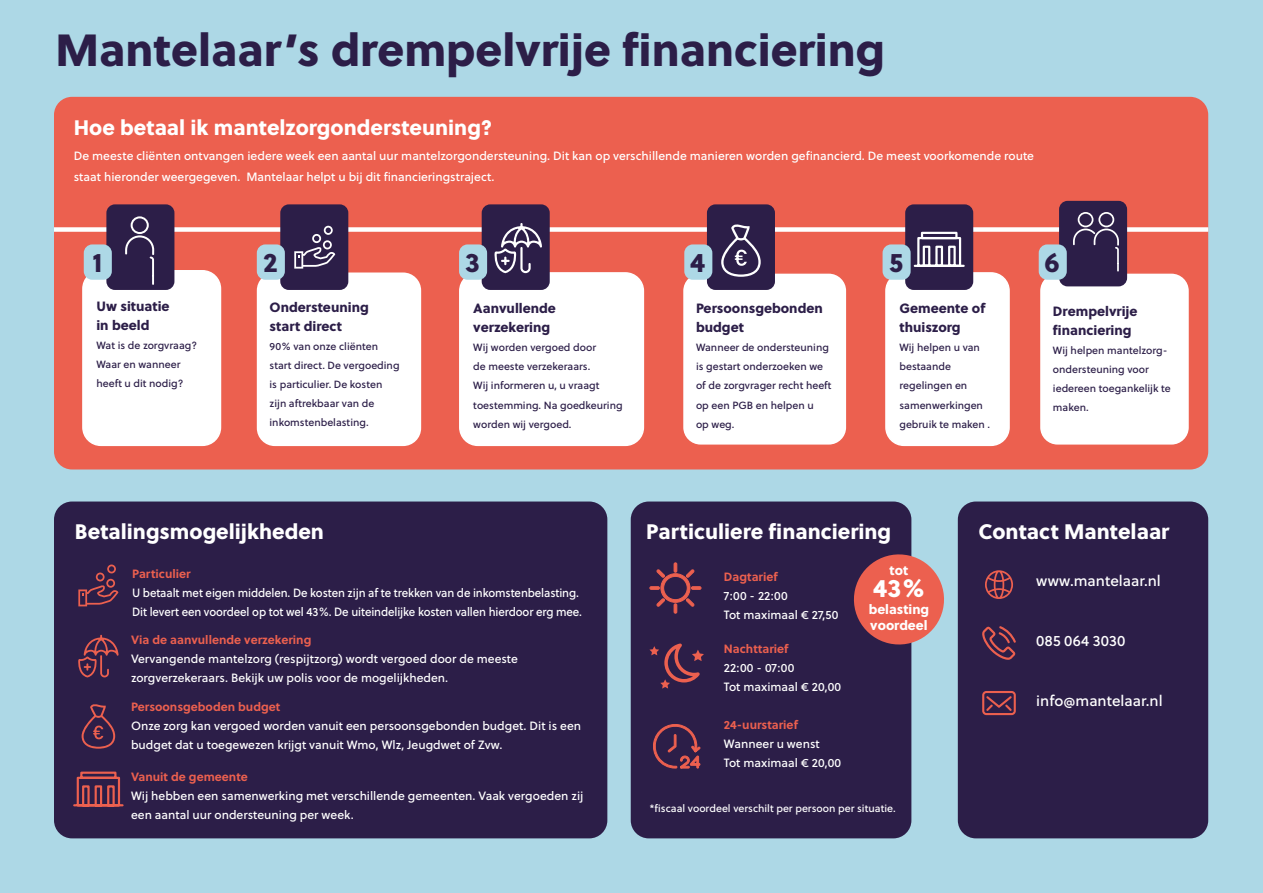
<style>
.page{position:relative;width:1263px;height:893px;background:#add8e6}
.page>*{position:absolute;margin:0;border:0;box-sizing:border-box;transform-origin:0 0}
.t1{font:45px "Soleil Xb";color:#2c1e48}
.t2{font:27px "Soleil Xb";color:#2c1e48}
.t3{font:25.35px "Soleil Xb";color:#fff}
.t4{font:21px "Soleil Xb";color:#fff}
.t5{font:15px "Soleil";color:#fff}
.t6{font:13.5px/19px "Soleil Xb";color:#2c1e48}
.t7{font:13.2px/16.5px "Soleil Xb";color:#fff}
.t8{font:12px/19px "Soleil";color:#fff}
.t9{font:12px/19px "Soleil";color:#fff;scale:.95 1}
.t10{font:700 12px "Soleil";color:#ec604f}
.t11{font:10.5px/19px "Soleil";color:#2c1e48}
.t12{font:10.5px "Soleil";color:#fff}
</style>
<div class="page">
<div style="left:958px;top:501px;width:250px;height:337px;background:#2c1e48;border-radius:18px"></div>
<div style="left:631px;top:501px;width:280px;height:337px;background:#2c1e48;border-radius:18px"></div>
<div style="left:54px;top:501px;width:553px;height:337px;background:#2c1e48;border-radius:18px"></div>
<svg style="left:649px;top:643px;width:55px;height:46px"></svg>
<div style="left:649px;top:586px;width:11px;height:4px;border:1px solid #ec604f"></div>
<svg style="left:650px;top:562px;width:51px;height:52px"></svg>
<svg style="left:653px;top:724px;width:48px;height:45px"></svg>
<svg style="left:78px;top:635px;width:41px;height:42px"></svg>
<svg style="left:82px;top:704px;width:33px;height:45px"></svg>
<svg style="left:73px;top:771px;width:51px;height:36px"></svg>
<svg style="left:78px;top:564px;width:40px;height:42px"></svg>
<div style="left:54px;top:97px;width:1154px;height:372px;background:#ec604f;border-radius:18px"></div>
<div style="left:54px;top:227px;width:1154px;height:5px;background:#fff"></div>
<svg style="left:985px;top:570px;width:28px;height:29px"></svg>
<svg style="left:982px;top:626px;width:34px;height:34px"></svg>
<svg style="left:982px;top:691px;width:34px;height:24px"></svg>
<div style="left:83px;top:271px;width:137px;height:174px;background:#fff;border-radius:18px"></div>
<div style="left:82px;top:270px;width:139px;height:176px;border:2px solid #fff;border-radius:18px"></div>
<div style="left:106px;top:204px;width:68px;height:86px;background:#2c1e48;border-radius:9px"></div>
<div style="left:84px;top:244px;width:28px;height:36px;background:#add8e6;border-radius:9px"></div>
<div style="left:460px;top:273px;width:183px;height:172px;background:#fff;border-radius:18px"></div>
<div style="left:459px;top:272px;width:185px;height:174px;border:2px solid #fff;border-radius:18px"></div>
<div style="left:482px;top:204px;width:68px;height:86px;background:#2c1e48;border-radius:9px"></div>
<div style="left:459px;top:244px;width:28px;height:36px;background:#add8e6;border-radius:9px"></div>
<svg style="left:494px;top:223px;width:48px;height:50px"></svg>
<div style="left:682px;top:273px;width:165px;height:172px;background:#fff;border-radius:18px"></div>
<div style="left:682px;top:272px;width:166px;height:174px;border:2px solid #ec604f;border-radius:18px"></div>
<div style="left:707px;top:204px;width:68px;height:86px;background:#2c1e48;border-radius:9px"></div>
<div style="left:684px;top:244px;width:28px;height:36px;background:#add8e6;border-radius:9px"></div>
<svg style="left:721px;top:224px;width:40px;height:53px"></svg>
<div style="left:886px;top:273px;width:123px;height:172px;background:#fff;border-radius:18px"></div>
<div style="left:885px;top:272px;width:125px;height:174px;border:2px solid #fff;border-radius:18px"></div>
<div style="left:905px;top:204px;width:68px;height:86px;background:#2c1e48;border-radius:9px"></div>
<div style="left:882px;top:244px;width:29px;height:36px;background:#add8e6;border-radius:9px"></div>
<svg style="left:913px;top:231px;width:52px;height:36px"></svg>
<div style="left:257px;top:272px;width:164px;height:174px;background:#fff;border-radius:18px"></div>
<div style="left:280px;top:204px;width:68px;height:86px;background:#2c1e48;border-radius:9px"></div>
<div style="left:257px;top:244px;width:28px;height:36px;background:#add8e6;border-radius:9px"></div>
<svg style="left:294px;top:226px;width:41px;height:43px"></svg>
<div style="left:1039px;top:273px;width:150px;height:172px;background:#fff;border-radius:18px"></div>
<div style="left:1039px;top:272px;width:151px;height:174px;border:2px solid #ec604f;border-radius:18px"></div>
<div style="left:1059px;top:201px;width:68px;height:85px;background:#2c1e48;border-radius:9px"></div>
<div style="left:1039px;top:244px;width:28px;height:36px;background:#add8e6;border-radius:9px"></div>
<svg style="left:853px;top:550px;width:95px;height:99px"></svg>
<svg style="left:1073px;top:212px;width:46px;height:60px"></svg>
<svg style="left:125px;top:216px;width:29px;height:69px"></svg>
<h1 class="t1" style="left:56px;top:14px;width:831px">Mantelaar’s drempelvrije financiering</h1>
<h3 class="t4" style="left:74px;top:111px;width:420px">Hoe betaal ik mantelzorgondersteuning?</h3>
<p class="t8" style="left:74px;top:145px;width:962px;line-height:21px">De meeste cliënten ontvangen iedere week een aantal uur mantelzorgondersteuning. Dit kan op verschillende manieren worden gefinancierd. De meest voorkomende route staat hieronder weergegeven. Mantelaar helpt u bij dit financieringstraject.</p>
<h2 class="t2" style="left:92px;top:241px;width:11px">1</h2>
<p class="t6" style="left:96px;top:296px;width:75px">Uw situatie in beeld</p>
<p class="t11" style="left:96px;top:336px;width:102px">Wat is de zorgvraag?<br>Waar en wanneer heeft u dit nodig?</p>
<h2 class="t2" style="left:263px;top:241px;width:16px">2</h2>
<p class="t6" style="left:270px;top:297px;width:101px">Ondersteuning start direct</p>
<p class="t11" style="left:270px;top:337px;width:131px">90% van onze cliënten start direct. De vergoeding is particulier. De kosten zijn aftrekbaar van de inkomstenbelasting.</p>
<h2 class="t2" style="left:465px;top:241px;width:16px">3</h2>
<p class="t6" style="left:473px;top:298px;width:84px">Aanvullende verzekering</p>
<p class="t11" style="left:473px;top:338px;width:151px">Wij worden vergoed door<br>de meeste verzekeraars.<br>Wij informeren u, u vraagt toestemming. Na goedkeuring worden wij vergoed.</p>
<h2 class="t2" style="left:690px;top:241px;width:17px">4</h2>
<p class="t6" style="left:696px;top:298px;width:128px">Persoonsgebonden budget</p>
<p class="t11" style="left:696px;top:338px;width:137px">Wanneer de ondersteuning is gestart onderzoeken we of de zorgvrager recht heeft op een PGB en helpen u<br>op weg.</p>
<h2 class="t2" style="left:889px;top:241px;width:16px">5</h2>
<p class="t6" style="left:899px;top:298px;width:87px">Gemeente of thuiszorg</p>
<p class="t11" style="left:899px;top:338px;width:92px">Wij helpen u van bestaande regelingen en samenwerkingen gebruik te maken .</p>
<h2 class="t2" style="left:1044px;top:241px;width:17px">6</h2>
<p class="t6" style="left:1053px;top:300px;width:86px">Drempelvrije financiering</p>
<p class="t11" style="left:1053px;top:340px;width:119px">Wij helpen mantelzorg&shy;ondersteuning voor iedereen toegankelijk te maken.</p>
<h3 class="t4" style="left:75px;top:515px;width:251px">Betalingsmogelijkheden</h3>
<h3 class="t4" style="left:646px;top:515px;width:246px">Particuliere financiering</h3>
<h3 class="t4" style="left:978px;top:515px;width:192px">Contact Mantelaar</h3>
<p class="t10" style="left:724px;top:568px;width:55px">Dagtarief</p>
<p class="t8" style="left:724px;top:586px;width:116px">7:00 - 22:00<br>Tot maximaal € 27,50</p>
<p class="t10" style="left:724px;top:639px;width:66px">Nachttarief</p>
<p class="t8" style="left:724px;top:657px;width:119px">22:00 - 07:00<br>Tot maximaal € 20,00</p>
<p class="t10" style="left:724px;top:716px;width:76px">24-uurstarief</p>
<p class="t8" style="left:724px;top:734px;width:119px">Wanneer u wenst<br>Tot maximaal € 20,00</p>
<p class="t12" style="left:649px;top:800px;width:248px">*fiscaal voordeel verschilt per persoon per situatie.</p>
<p class="t7" style="left:890px;top:561px;width:20px">tot</p>
<h3 class="t3" style="left:873px;top:568px;width:53px">43%</h3>
<p class="t7" style="left:869px;top:600px;width:62px">belasting voordeel</p>
<p class="t10" style="left:132px;top:564px;width:60px">Particulier</p>
<p class="t9" style="left:132px;top:582px;width:475px">U betaalt met eigen middelen. De kosten zijn af te trekken van de inkomstenbelasting.<br>Dit levert een voordeel op tot wel 43%. De uiteindelijke kosten vallen hierdoor erg mee.</p>
<p class="t5" style="left:1036px;top:570px;width:126px">www.mantelaar.nl</p>
<p class="t10" style="left:131px;top:630px;width:182px">Via de aanvullende verzekering</p>
<p class="t8" style="left:131px;top:649px;width:388px">Vervangende mantelzorg (respijtzorg) wordt vergoed door de meeste zorgverzekeraars. Bekijk uw polis voor de mogelijkheden.</p>
<p class="t5" style="left:1036px;top:630px;width:91px">085 064 3030</p>
<p class="t5" style="left:1036px;top:690px;width:128px">info@mantelaar.nl</p>
<p class="t10" style="left:131px;top:698px;width:151px">Persoonsgeboden budget</p>
<p class="t8" style="left:131px;top:716px;width:452px">Onze zorg kan vergoed worden vanuit een persoonsgebonden budget. Dit is een budget dat u toegewezen krijgt vanuit Wmo, Wlz, Jeugdwet of Zvw.</p>
<p class="t10" style="left:131px;top:767px;width:118px">Vanuit de gemeente</p>
<p class="t8" style="left:131px;top:785px;width:454px">Wij hebben een samenwerking met verschillende gemeenten. Vaak vergoeden zij een aantal uur ondersteuning per week.</p>
</div>
